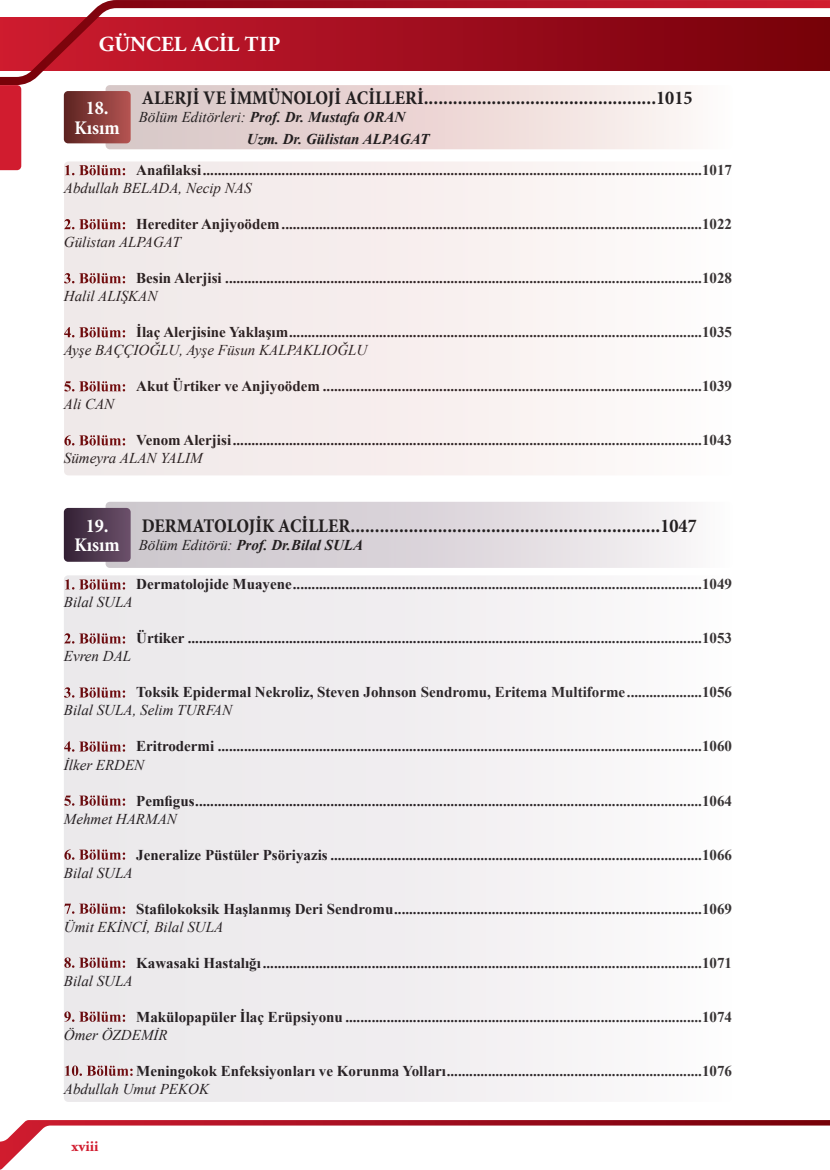
<style>
.page{position:relative;width:830px;height:1170px;background:#fff}
.page>*{position:absolute;margin:0;border:0;box-sizing:border-box;transform-origin:0 0}
.t1{font:700 21.45px "Garamondd";color:#fff}
.t2{font:700 19.5px "Minions";color:#231f20}
.t3{font:700 19.5px/19.5px "Minions";color:#fff;text-align:center}
.t4{font:700 15.3px "Garamondd";color:#d11c2f}
.t5{font:700 15px/18px "Times New Roman";color:#231f20}
.t6{font:italic 700 15px/22.2px "Times New Roman";color:#231f20}
.s1{font-weight:400}
.s2{color:#fff}
.s3{font-weight:400;font-style:italic}
</style>
<div class="page">
<svg style="left:0;top:0;width:829px;height:85px"></svg>
<svg style="left:0;top:1120px;width:829px;height:49px"></svg>
<hr style="left:829px;top:17px;width:1px;height:53px;background:#760208">
<div style="left:0;top:85px;width:21px;height:85px;background:#d11c2f"></div>
<div style="left:105px;top:501px;width:626px;height:67px;background:linear-gradient(to right,#c5bec5,#f6f3f5);border-radius:4px"></div>
<svg style="left:64px;top:508px;width:67px;height:53px;background:#503950"></svg>
<div style="left:105px;top:85px;width:626px;height:64px;background:linear-gradient(to right,#d7c0c0,#fef4f2);border-radius:4px"></div>
<svg style="left:64px;top:91px;width:67px;height:52px;background:#893d3b"></svg>
<div style="left:64px;top:161px;width:667px;height:314px;background:linear-gradient(to right,#efe6e6,#fefaf9);border-radius:4px"></div>
<div style="left:64px;top:575px;width:667px;height:526px;background:linear-gradient(to right,#e9e6e9,#fbfafa);border-radius:4px"></div>
<h1 class="t1" style="left:99px;top:32px;width:183px">GÜNCEL ACİL TIP</h1>
<h2 class="t3" style="left:75px;top:98px;width:47px">18.<br>Kısım</h2>
<h2 class="t2" style="left:142px;top:84px;width:552px">ALERJİ VE İMMÜNOLOJİ ACİLLERİ................................................1015</h2>
<p class="t6" style="left:247px;top:105px;width:184px;text-indent:-108px"><span class="s1">Bölüm Editörleri:</span> Prof. Dr. Mustafa ORAN<br>Uzm. Dr. Gülistan ALPAGAT</p>
<p class="t5" style="left:64px;top:161px;width:669px"><span class="s2">1. Bölüm:</span> Anafilaksi.....................................................................................................................................1017<br><span class="s3">Abdullah BELADA, Necip NAS</span></p>
<p class="t5" style="left:64px;top:215px;width:669px"><span class="s2">2. Bölüm:</span> Herediter Anjiyoödem................................................................................................................1022<br><span class="s3">Gülistan ALPAGAT</span></p>
<p class="t5" style="left:64px;top:269px;width:669px"><span class="s2">3. Bölüm:</span> Besin Alerjisi ...............................................................................................................................1028<br><span class="s3">Halil ALIŞKAN</span></p>
<p class="t5" style="left:64px;top:323px;width:669px"><span class="s2">4. Bölüm:</span> İlaç Alerjisine Yaklaşım..............................................................................................................1035<br><span class="s3">Ayşe BAÇÇIOĞLU, Ayşe Füsun KALPAKLIOĞLU</span></p>
<p class="t5" style="left:64px;top:377px;width:669px"><span class="s2">5. Bölüm:</span> Akut Ürtiker ve Anjiyoödem .....................................................................................................1039<br><span class="s3">Ali CAN</span></p>
<p class="t5" style="left:64px;top:431px;width:669px"><span class="s2">6. Bölüm:</span> Venom Alerjisi.............................................................................................................................1043<br><span class="s3">Sümeyra ALAN YALIM</span></p>
<h2 class="t3" style="left:75px;top:515px;width:47px">19.<br>Kısım</h2>
<h2 class="t2" style="left:142px;top:512px;width:556px">DERMATOLOJİK ACİLLER................................................................1047</h2>
<p class="t6" style="left:139px;top:533px;width:226px"><span class="s1">Bölüm Editörü:</span> Prof. Dr.Bilal SULA</p>
<p class="t5" style="left:64px;top:575px;width:669px"><span class="s2">1. Bölüm:</span> Dermatolojide Muayene.............................................................................................................1049<br><span class="s3">Bilal SULA</span></p>
<p class="t5" style="left:64px;top:629px;width:669px"><span class="s2">2. Bölüm:</span> Ürtiker .........................................................................................................................................1053<br><span class="s3">Evren DAL</span></p>
<p class="t5" style="left:64px;top:683px;width:669px"><span class="s2">3. Bölüm:</span> Toksik Epidermal Nekroliz, Steven Johnson Sendromu, Eritema Multiforme ....................1056<br><span class="s3">Bilal SULA, Selim TURFAN</span></p>
<p class="t5" style="left:64px;top:737px;width:669px"><span class="s2">4. Bölüm:</span> Eritrodermi .................................................................................................................................1060<br><span class="s3">İlker ERDEN</span></p>
<p class="t5" style="left:64px;top:791px;width:669px"><span class="s2">5. Bölüm:</span> Pemfigus.......................................................................................................................................1064<br><span class="s3">Mehmet HARMAN</span></p>
<p class="t5" style="left:64px;top:845px;width:669px"><span class="s2">6. Bölüm:</span> Jeneralize Püstüler Psöriyazis ...................................................................................................1066<br><span class="s3">Bilal SULA</span></p>
<p class="t5" style="left:64px;top:899px;width:669px"><span class="s2">7. Bölüm:</span> Stafilokoksik Haşlanmış Deri Sendromu..................................................................................1069<br><span class="s3">Ümit EKİNCİ, Bilal SULA</span></p>
<p class="t5" style="left:64px;top:953px;width:669px"><span class="s2">8. Bölüm:</span> Kawasaki Hastalığı.....................................................................................................................1071<br><span class="s3">Bilal SULA</span></p>
<p class="t5" style="left:64px;top:1007px;width:669px"><span class="s2">9. Bölüm:</span> Makülopapüler İlaç Erüpsiyonu ...............................................................................................1074<br><span class="s3">Ömer ÖZDEMİR</span></p>
<p class="t5" style="left:64px;top:1061px;width:669px"><span class="s2">10. Bölüm:</span>Meningokok Enfeksiyonları ve Korunma Yolları....................................................................1076<br><span class="s3">Abdullah Umut PEKOK</span></p>
<p class="t4" style="left:71px;top:1136px;width:29px">xviii</p>
</div>
